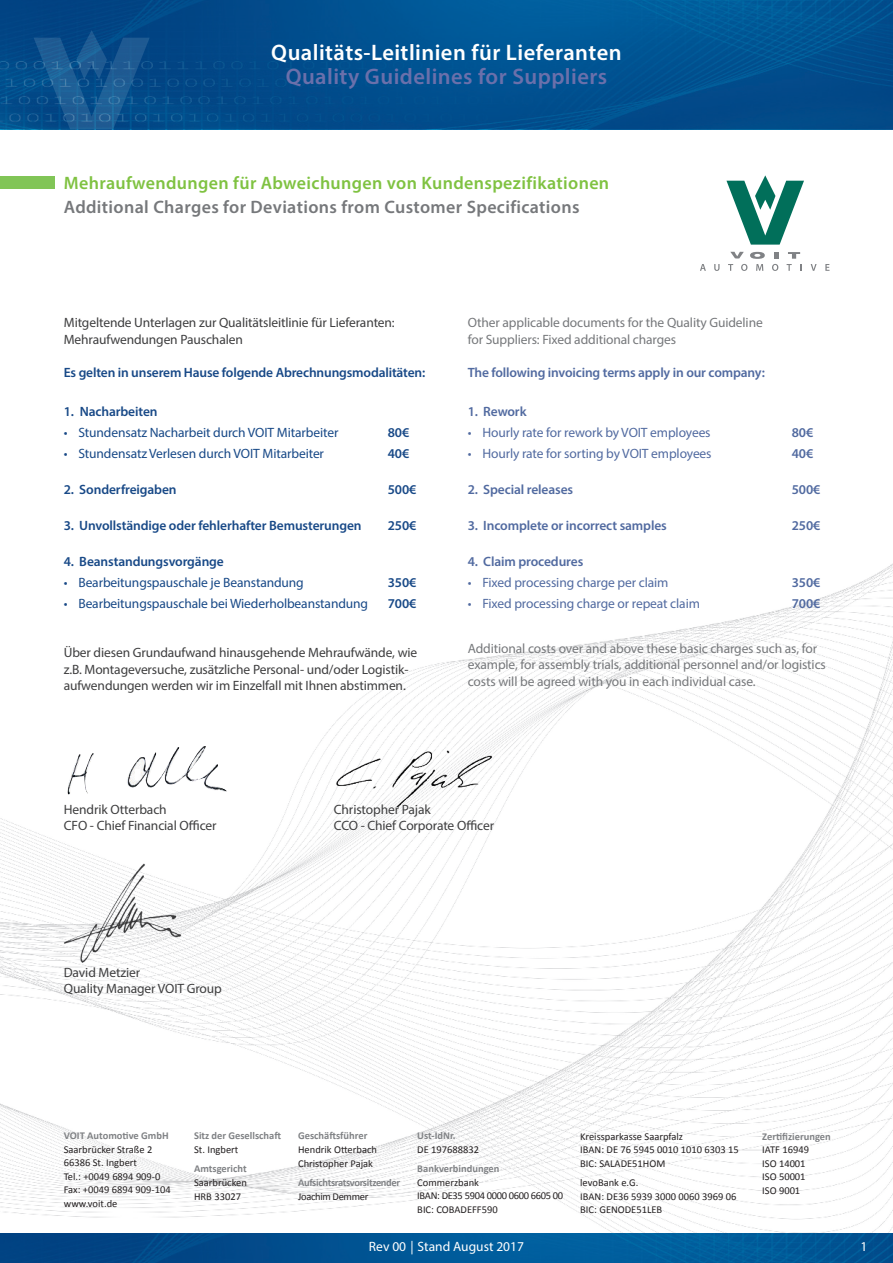
<style>
.page{position:relative;width:893px;height:1263px;background:#fff}
.page>*{position:absolute;margin:0;border:0;box-sizing:border-box;transform-origin:0 0}
.t1{font:600 22.5px "Myriad Pro";letter-spacing:.02em;color:#fff}
.t2{font:600 22.5px "Myriad Pro";letter-spacing:.02em;color:#6b70ab}
.t3{font:600 18px "Myriad Pro";letter-spacing:.02em;color:#76787b}
.t4{font:600 18px "Myriad Pro";letter-spacing:.02em;color:#7fc241}
.t5{font:13.5px/16.5px "Myriad Pro";letter-spacing:-.01em;color:#3e3e3f}
.t6{font:13.5px/16.5px "Myriad Pro";letter-spacing:-.01em;color:#76787b}
.t7{font:600 13.5px "Myriad Pro";letter-spacing:-.01em;color:#184987}
.t8{font:13.5px "Myriad Pro";letter-spacing:-.01em;color:#184987}
.t9{font:600 13.5px "Myriad Pro";letter-spacing:-.01em;color:#516aa0}
.t10{font:13.5px "Myriad Pro";letter-spacing:-.01em;color:#516aa0}
.t11{font:13.5px "Myriad Pro";color:#fff}
.t12{font:10.5px/13.5px "Calibri";color:#231f20}
.t13{font:700 10.5px "Calibri";color:#808285}
.t14{font:700 10.5px "Calibri";letter-spacing:-.03em;color:#808285}
.t15{font:10.5px "Calibri";letter-spacing:-.03em;color:#231f20}
</style>
<div class="page">
<svg style="left:0;top:0;width:893px;height:129px;background:#014f8e"></svg>
<svg style="left:34px;top:30px;width:116px;height:99px;background:#11548f"></svg>
<img style="left:0;top:563px;width:893px;height:670px">
<svg style="left:0;top:1233px;width:893px;height:30px;background:#005392"></svg>
<img style="left:66px;top:746px;width:161px;height:49px">
<img style="left:335px;top:749px;width:157px;height:57px">
<div style="left:0;top:176px;width:54px;height:13px;background:#81c557"></div>
<img style="left:64px;top:864px;width:117px;height:99px">
<svg style="left:726px;top:175px;width:78px;height:70px"></svg>
<svg style="left:700px;top:264px;width:6px;height:7px"></svg>
<svg style="left:714px;top:264px;width:5px;height:7px"></svg>
<svg style="left:811px;top:264px;width:6px;height:7px"></svg>
<svg style="left:825px;top:264px;width:4px;height:7px"></svg>
<svg style="left:728px;top:252px;width:37px;height:19px"></svg>
<svg style="left:772px;top:252px;width:7px;height:19px"></svg>
<svg style="left:787px;top:252px;width:15px;height:19px"></svg>
<h1 class="t1" style="left:271px;top:43px;width:352px">Qualitäts-Leitlinien für Lieferanten</h1>
<h1 class="t2" style="left:286px;top:67px;width:323px">Quality Guidelines for Suppliers</h1>
<h2 class="t4" style="left:64px;top:176px;width:547px">Mehraufwendungen für Abweichungen von Kundenspezifikationen</h2>
<h2 class="t3" style="left:64px;top:200px;width:517px">Additional Charges for Deviations from Customer Specifications</h2>
<p class="t5" style="left:64px;top:315px;width:332px">Mitgeltende Unterlagen zur Qualitätsleitlinie für Lieferanten:<br>Mehraufwendungen Pauschalen</p>
<p class="t7" style="left:64px;top:367px;width:363px">Es gelten in unserem Hause folgende Abrechnungsmodalitäten:</p>
<p class="t7" style="left:64px;top:406px;width:95px">1. Nacharbeiten</p>
<p class="t8" style="left:64px;top:426px;width:276px">• Stundensatz Nacharbeit durch VOIT Mitarbeiter</p>
<p class="t7" style="left:388px;top:427px;width:23px">80€</p>
<p class="t8" style="left:64px;top:447px;width:262px">• Stundensatz Verlesen durch VOIT Mitarbeiter</p>
<p class="t7" style="left:388px;top:448px;width:23px">40€</p>
<p class="t7" style="left:64px;top:484px;width:114px">2. Sonderfreigaben</p>
<p class="t7" style="left:388px;top:484px;width:30px">500€</p>
<p class="t7" style="left:64px;top:520px;width:299px">3. Unvollständige oder fehlerhafter Bemusterungen</p>
<p class="t7" style="left:388px;top:520px;width:30px">250€</p>
<p class="t7" style="left:64px;top:556px;width:162px">4. Beanstandungsvorgänge</p>
<p class="t8" style="left:64px;top:576px;width:242px">• Bearbeitungspauschale je Beanstandung</p>
<p class="t7" style="left:388px;top:577px;width:30px">350€</p>
<p class="t8" style="left:64px;top:597px;width:306px">• Bearbeitungspauschale bei Wiederholbeanstandung</p>
<p class="t7" style="left:388px;top:598px;width:30px">700€</p>
<p class="t5" style="left:64px;top:645px;width:355px">Über diesen Grundaufwand hinausgehende Mehraufwände, wie z.B. Montageversuche, zusätzliche Personal- und/oder Logistik&shy;aufwendungen werden wir im Einzelfall mit Ihnen abstimmen.</p>
<p class="t6" style="left:468px;top:315px;width:297px">Other applicable documents for the Quality Guideline for Suppliers: Fixed additional charges</p>
<p class="t9" style="left:468px;top:367px;width:299px">The following invoicing terms apply in our company:</p>
<p class="t9" style="left:468px;top:406px;width:60px">1. Rework</p>
<p class="t10" style="left:468px;top:426px;width:244px">• Hourly rate for rework by VOIT employees</p>
<p class="t9" style="left:792px;top:427px;width:23px">80€</p>
<p class="t10" style="left:468px;top:447px;width:245px">• Hourly rate for sorting by VOIT employees</p>
<p class="t9" style="left:792px;top:448px;width:23px">40€</p>
<p class="t9" style="left:468px;top:484px;width:107px">2. Special releases</p>
<p class="t9" style="left:792px;top:484px;width:30px">500€</p>
<p class="t9" style="left:468px;top:520px;width:201px">3. Incomplete or incorrect samples</p>
<p class="t9" style="left:792px;top:520px;width:30px">250€</p>
<p class="t9" style="left:468px;top:556px;width:117px">4. Claim procedures</p>
<p class="t10" style="left:468px;top:576px;width:202px">• Fixed processing charge per claim</p>
<p class="t9" style="left:792px;top:577px;width:30px">350€</p>
<p class="t10" style="left:468px;top:597px;width:234px">• Fixed processing charge or repeat claim</p>
<p class="t9" style="left:792px;top:598px;width:30px">700€</p>
<p class="t6" style="left:468px;top:641px;width:360px">Additional costs over and above these basic charges such as, for example, for assembly trials, additional personnel and/or logistics costs will be agreed with you in each individual case.</p>
<p class="t5" style="left:64px;top:802px;width:104px">Hendrik Otterbach</p>
<p class="t5" style="left:334px;top:802px;width:98px">Christopher Pajak</p>
<p class="t5" style="left:64px;top:818px;width:154px">CFO - Chief Financial Officer</p>
<p class="t5" style="left:334px;top:818px;width:162px">CCO - Chief Corporate Officer</p>
<p class="t5" style="left:64px;top:964px;width:160px">David Metzier<br>Quality Manager VOIT Group</p>
<p class="t13" style="left:64px;top:1129px;width:107px">VOIT Automotive GmbH</p>
<p class="t12" style="left:64px;top:1143px;width:108px">Saarbrücker Straße 2<br>66386 St. Ingbert<br>Tel.: +0049 6894 909-0<br>Fax: +0049 6894 909-104 www.voit.de</p>
<p class="t13" style="left:194px;top:1129px;width:89px">Sitz der Gesellschaft</p>
<p class="t12" style="left:194px;top:1143px;width:46px">St. Ingbert</p>
<p class="t13" style="left:194px;top:1162px;width:54px">Amtsgericht</p>
<p class="t12" style="left:194px;top:1176px;width:54px">Saarbrücken<br>HRB 33027</p>
<p class="t13" style="left:298px;top:1129px;width:71px">Geschäftsführer</p>
<p class="t12" style="left:298px;top:1143px;width:80px">Hendrik Otterbach<br>Christopher Pajak</p>
<p class="t14" style="left:298px;top:1176px;width:104px">Aufsichtsratsvorsitzender</p>
<p class="t15" style="left:298px;top:1189px;width:72px">Joachim Demmer</p>
<p class="t13" style="left:417px;top:1130px;width:40px">Ust-IdNr.</p>
<p class="t12" style="left:417px;top:1143px;width:63px">DE 197688832</p>
<p class="t13" style="left:417px;top:1162px;width:84px">Bankverbindungen</p>
<p class="t12" style="left:417px;top:1176px;width:147px">Commerzbank<br>IBAN: DE35 5904 0000 0600 6605 00<br>BIC: COBADEFF590</p>
<p class="t11" style="left:369px;top:1240px;width:157px">Rev 00 | Stand August 2017</p>
<p class="t12" style="left:580px;top:1129px;width:160px">Kreissparkasse Saarpfalz<br>IBAN: DE 76 5945 0010 1010 6303 15<br>BIC: SALADE51HOM</p>
<p class="t12" style="left:580px;top:1176px;width:158px">levoBank e.G.<br>IBAN: DE36 5939 3000 0060 3969 06<br>BIC: GENODE51LEB</p>
<p class="t13" style="left:762px;top:1129px;width:70px">Zertifizierungen</p>
<p class="t12" style="left:762px;top:1143px;width:48px">IATF 16949<br>ISO 14001<br>ISO 50001<br>ISO 9001</p>
<p class="t11" style="left:860px;top:1240px;width:8px">1</p>
</div>
